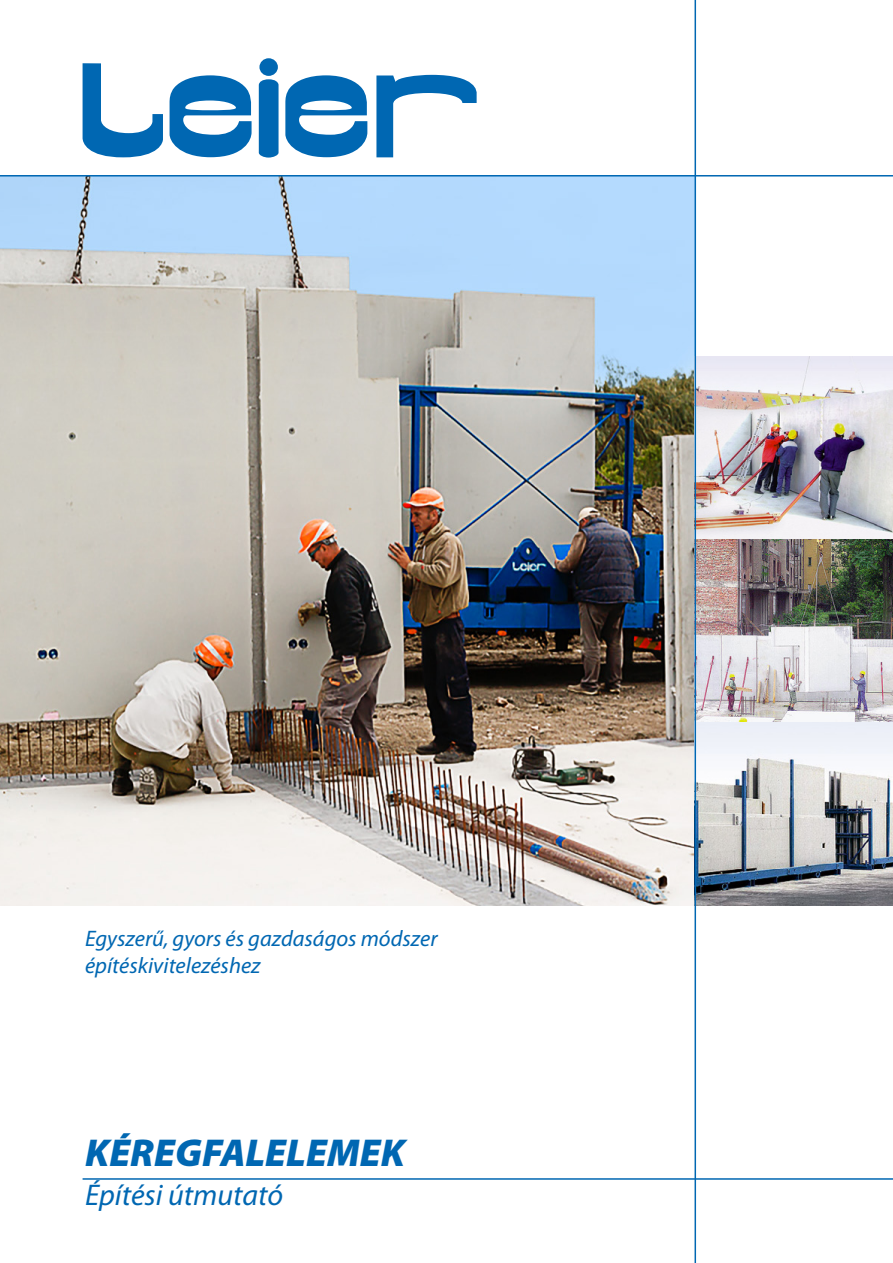
<style>
.page{position:relative;width:893px;height:1263px;background:#fff}
.page>*{position:absolute;margin:0;border:0;box-sizing:border-box;transform-origin:0 0}
.t1{font:italic 900 39px "Myriad Pro";color:#0067b2}
.t2{font:italic 30px "Myriad Pro";color:#0067b2}
.t3{font:italic 22.5px/27px "Myriad Pro";color:#0067b2}
</style>
<div class="page">
<img style="left:0;top:176px;width:694px;height:730px">
<img style="left:696px;top:357px;width:197px;height:183px">
<img style="left:696px;top:540px;width:197px;height:183px">
<img style="left:696px;top:723px;width:197px;height:183px">
<hr style="left:0;top:175px;width:893px;height:1px;background:#0067b2">
<hr style="left:694px;top:0;width:2px;height:1263px;background:#0067b2">
<hr style="left:83px;top:1178px;width:810px;height:2px;background:#0067b2">
<svg style="left:83px;top:58px;width:394px;height:100px"></svg>
<p class="t3" style="left:85px;top:925px;width:354px">Egyszerű, gyors és gazdaságos módszer építéskivitelezéshez</p>
<h1 class="t1" style="left:85px;top:1131px;width:321px">KÉREGFALELEMEK</h1>
<h2 class="t2" style="left:85px;top:1177px;width:200px">Építési útmutató</h2>
</div>
